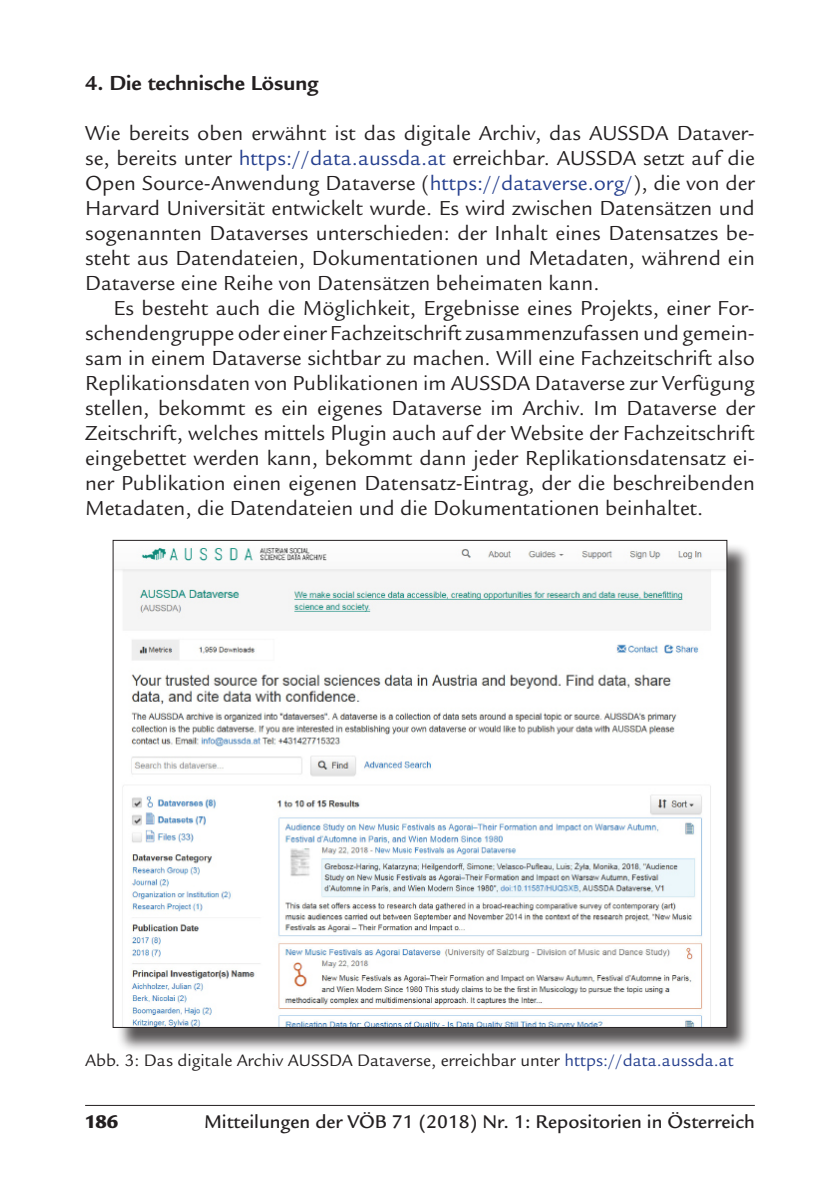
<style>
.page{position:relative;width:840px;height:1191px;background:#fff}
.page>*{position:absolute;margin:0;border:0;box-sizing:border-box;transform-origin:0 0}
.Absatz_eingerückt{font:22px/25px "Legacy Sans";color:#231f20;text-align:justify}
.Absatz_nicht_eingerü{font:22px/25px "Legacy Sans";color:#231f20;text-align:justify}
.Überschrift_2{font:700 22px "Legacy Sans";color:#231f20}
.t1{font:500 20px "Legacy Sans";color:#231f20}
.t2{font:900 20px "Legacy Sans";color:#231f20}
.Absatz_nicht_eingerü-2{font:18px "Legacy Sans";color:#231f20}
.s1{color:#253f8e}
</style>
<div class="page">
<hr style="left:85px;top:1105px;width:669px;height:1px;background:#231f20">
<div style="left:116px;top:543px;width:635px;height:509px;background:#231f20;opacity:.75"></div>
<img style="left:115px;top:543px;width:609px;height:482px">
<p class="Überschrift_2" style="left:85px;top:71px;width:235px">4. Die technische Lösung</p>
<p class="Absatz_nicht_eingerü" style="left:85px;top:121px;width:671px">Wie bereits oben erwähnt ist das digitale Archiv, das AUSSDA Dataver&shy;se, bereits unter <span class="s1">https://data.aussda.at</span> erreichbar. AUSSDA setzt auf die Open Source-Anwendung Dataverse (<span class="s1">https://dataverse.org/</span>), die von der Harvard Universität entwickelt wurde. Es wird zwischen Datensätzen und sogenannten Dataverses unterschieden: der Inhalt eines Datensatzes be&shy;steht aus Datendateien, Dokumentationen und Metadaten, während ein Dataverse eine Reihe von Datensätzen beheimaten kann.</p>
<p class="Absatz_eingerückt" style="left:85px;top:296px;width:671px;text-indent:28px">Es besteht auch die Möglichkeit, Ergebnisse eines Projekts, einer For&shy;schendengruppe oder einer Fachzeitschrift zusammenzufassen und gemein&shy;sam in einem Dataverse sichtbar zu machen. Will eine Fachzeitschrift also Replikationsdaten von Publikationen im AUSSDA Dataverse zur Verfügung stellen, bekommt es ein eigenes Dataverse im Archiv. Im Dataverse der Zeitschrift, welches mittels Plugin auch auf der Website der Fachzeitschrift eingebettet werden kann, bekommt dann jeder Replikationsdatensatz ei&shy;ner Publikation einen eigenen Datensatz-Eintrag, der die beschreibenden Metadaten, die Datendateien und die Dokumentationen beinhaltet.</p>
<p class="Absatz_nicht_eingerü-2" style="left:85px;top:1049px;width:649px">Abb. 3: Das digitale Archiv AUSSDA Dataverse, erreichbar unter <span class="s1">https://data.aussda.at</span></p>
<p class="t2" style="left:84px;top:1110px;width:35px">186</p>
<p class="t1" style="left:204px;top:1110px;width:552px">Mitteilungen der VÖB 71 (2018) Nr. 1: Repositorien in Österreich</p>
</div>
